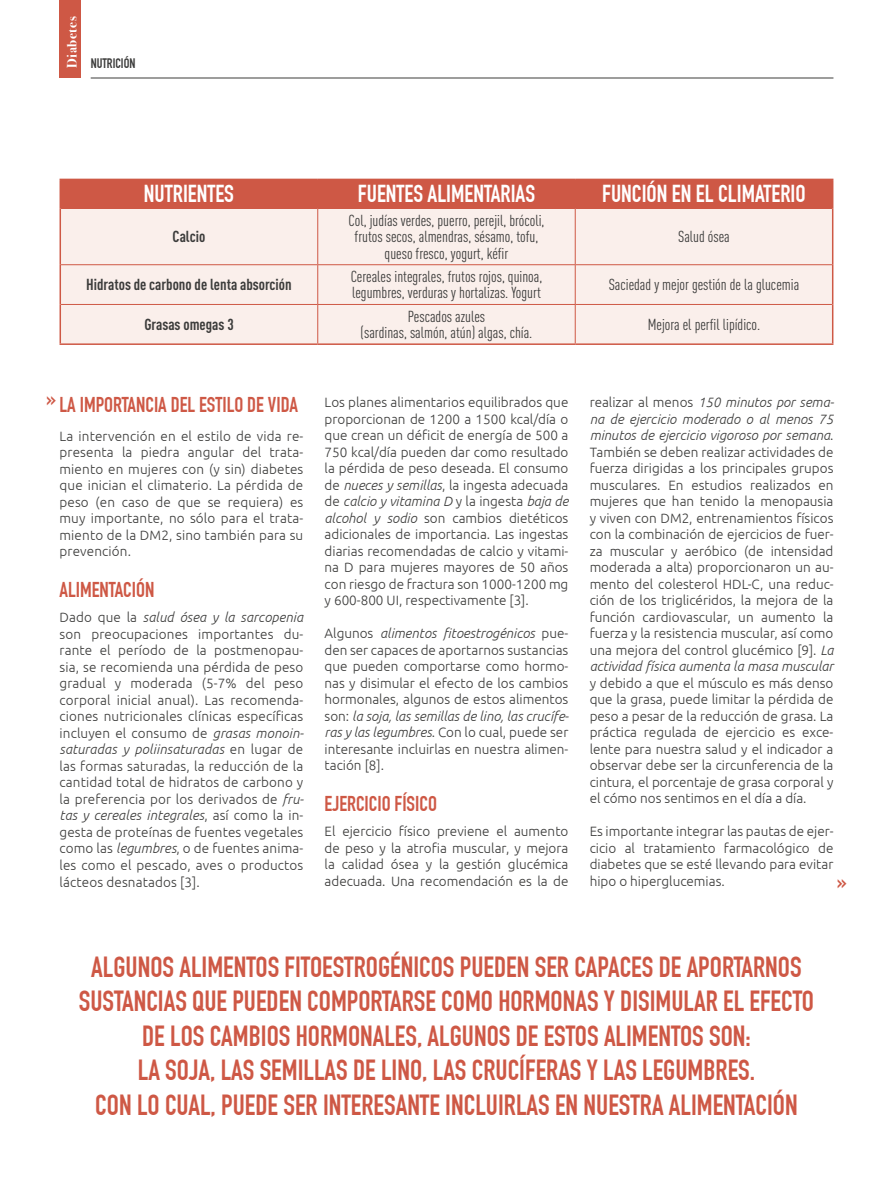
<style>
.page{position:relative;width:893px;height:1191px;background:#fff}
.page>*{position:absolute;margin:0;border:0;box-sizing:border-box;transform-origin:0 0}
.t1{font:28.5px/34.5px "DIN Engschrift Std";color:#ce5845;text-align:center}
.t2{font:24px "DIN Engschrift Std";color:#fff}
.t3{font:22.5px "DIN Engschrift Std";color:#ce5845}
.t4{font:21px "DIN Engschrift Std";color:#ce5845}
.t5{font:condensed 15.75px/16.5px "DIN Pro";color:#3c3c3b;text-align:center}
.t6{font:700 condensed 15.75px "DIN Pro";color:#3c3c3b}
.t7{font:300 13.5px/16.5px "Ubuntu";color:#3c3c3b;text-align:justify}
.t8{font:13.5px "DIN Engschrift Std";color:#3c3c3b}
.t9{font:700 13.5px "Bodoni Svty Two ITCTT";letter-spacing:.04em;color:#fff}
.s1{font-style:italic}
</style>
<div class="page">
<hr style="left:91px;top:78px;width:742px;height:1px;background:#3c3c3b">
<div style="left:60px;top:0;width:21px;height:78px;background:#ce5845"></div>
<div style="left:61px;top:209px;width:771px;height:134px;background:#faefeb"></div>
<hr style="left:60px;top:208px;width:1px;height:57px;background:#ce5845">
<hr style="left:832px;top:208px;width:1px;height:57px;background:#ce5845">
<hr style="left:60px;top:265px;width:1px;height:39px;background:#ce5845">
<hr style="left:832px;top:265px;width:1px;height:39px;background:#ce5845">
<hr style="left:60px;top:304px;width:1px;height:39px;background:#ce5845">
<hr style="left:832px;top:304px;width:1px;height:39px;background:#ce5845">
<hr style="left:60px;top:343px;width:258px;height:2px;background:#ce5845">
<hr style="left:318px;top:343px;width:257px;height:2px;background:#ce5845">
<hr style="left:575px;top:343px;width:258px;height:2px;background:#ce5845">
<div style="left:60px;top:179px;width:773px;height:29px;background:#ce5845"></div>
<hr style="left:61px;top:208px;width:257px;height:1px;background:#ce5845">
<hr style="left:318px;top:208px;width:257px;height:1px;background:#ce5845">
<hr style="left:317px;top:209px;width:1px;height:55px;background:#ce5845">
<hr style="left:575px;top:208px;width:257px;height:1px;background:#ce5845">
<hr style="left:575px;top:209px;width:1px;height:55px;background:#ce5845">
<hr style="left:61px;top:264px;width:257px;height:1px;background:#ce5845">
<hr style="left:318px;top:264px;width:257px;height:1px;background:#ce5845">
<hr style="left:317px;top:265px;width:1px;height:39px;background:#ce5845">
<hr style="left:575px;top:264px;width:257px;height:1px;background:#ce5845">
<hr style="left:575px;top:265px;width:1px;height:39px;background:#ce5845">
<hr style="left:61px;top:304px;width:257px;height:1px;background:#ce5845">
<hr style="left:318px;top:304px;width:257px;height:1px;background:#ce5845">
<hr style="left:317px;top:305px;width:1px;height:38px;background:#ce5845">
<hr style="left:575px;top:304px;width:257px;height:1px;background:#ce5845">
<hr style="left:575px;top:305px;width:1px;height:38px;background:#ce5845">
<p class="t9" style="left:61px;top:68px;width:53px;rotate:-90deg">Diabetes</p>
<p class="t8" style="left:91px;top:55px;width:46px">NUTRICIÓN</p>
<h2 class="t2" style="left:144px;top:180px;width:92px">NUTRIENTES</h2>
<h2 class="t2" style="left:358px;top:180px;width:179px">FUENTES ALIMENTARIAS</h2>
<h2 class="t2" style="left:602px;top:180px;width:205px">FUNCIÓN EN EL CLIMATERIO</h2>
<p class="t6" style="left:173px;top:225px;width:34px">Calcio</p>
<p class="t5" style="left:349px;top:211px;width:197px">Col, judías verdes, puerro, perejil, brócoli, frutos secos, almendras, sésamo, tofu, queso fresco, yogurt, kéfir</p>
<p class="t5" style="left:678px;top:227px;width:53px">Salud ósea</p>
<p class="t6" style="left:86px;top:273px;width:207px">Hidratos de carbono de lenta absorción</p>
<p class="t5" style="left:351px;top:267px;width:193px;text-align:left">Cereales integrales, frutos rojos, quinoa, legumbres, verduras y hortalizas. Yogurt</p>
<p class="t5" style="left:609px;top:275px;width:192px">Saciedad y mejor gestión de la glucemia</p>
<p class="t6" style="left:144px;top:312px;width:91px">Grasas omegas 3</p>
<p class="t5" style="left:361px;top:307px;width:173px">Pescados azules<br>(sardinas, salmón, atún) algas, chía.</p>
<p class="t5" style="left:648px;top:315px;width:114px">Mejora el perfil lipídico.</p>
<h3 class="t4" style="left:60px;top:392px;width:240px">LA IMPORTANCIA DEL ESTILO DE VIDA</h3>
<p class="t7" style="left:60px;top:427px;width:245px">La intervención en el estilo de vida re&shy;presenta la piedra angular del trata&shy;miento en mujeres con (y sin) diabetes que inician el climaterio. La pérdida de peso (en caso de que se requiera) es muy importante, no sólo para el trata&shy;miento de la DM2, sino también para su prevención.</p>
<h3 class="t4" style="left:60px;top:578px;width:96px">ALIMENTACIÓN</h3>
<p class="t7" style="left:60px;top:609px;width:246px">Dado que la <span class="s1">salud ósea y la sarcopenia </span>son preocupaciones importantes du&shy;rante el período de la postmenopau&shy;sia, se recomienda una pérdida de peso gradual y moderada (5-7% del peso corporal inicial anual). Las recomenda&shy;ciones nutricionales clínicas específicas incluyen el consumo de <span class="s1">grasas monoin&shy;saturadas y poliinsaturadas</span> en lugar de las formas saturadas, la reducción de la cantidad total de hidratos de carbono y la preferencia por los derivados de <span class="s1">fru&shy;tas y cereales integrales</span>, así como la in&shy;gesta de proteínas de fuentes vegetales como las <span class="s1">legumbres</span>, o de fuentes anima&shy;les como el pescado, aves o productos lácteos desnatados [3].</p>
<h3 class="t3" style="left:46px;top:386px;width:11px">»</h3>
<p class="t7" style="left:325px;top:394px;width:245px">Los planes alimentarios equilibrados que proporcionan de 1200 a 1500 kcal/día o que crean un déficit de energía de 500 a 750 kcal/día pueden dar como resultado la pérdida de peso deseada. El consumo de <span class="s1">nueces y semillas</span>, la ingesta adecuada de <span class="s1">calcio y vitamina D</span> y la ingesta <span class="s1">baja de alcohol y sodio</span> son cambios dietéticos adicionales de importancia. Las ingestas diarias recomendadas de calcio y vitami&shy;na D para mujeres mayores de 50 años con riesgo de fractura son 1000-1200 mg y 600-800 UI, respectivamente [3].</p>
<p class="t7" style="left:325px;top:624px;width:246px">Algunos <span class="s1">alimentos fitoestrogénicos</span> pue&shy;den ser capaces de aportarnos sustancias que pueden comportarse como hormo&shy;nas y disimular el efecto de los cambios hormonales, algunos de estos alimentos son: <span class="s1">la soja, las semillas de lino, las crucífe&shy;ras y las legumbres</span>. Con lo cual, puede ser interesante incluirlas en nuestra alimen&shy;tación [8].</p>
<h3 class="t4" style="left:325px;top:791px;width:114px">EJERCICIO FÍSICO</h3>
<p class="t7" style="left:325px;top:823px;width:245px">El ejercicio físico previene el aumento de peso y la atrofia muscular, y mejora la calidad ósea y la gestión glucémica adecuada. Una recomendación es la de</p>
<p class="t7" style="left:590px;top:394px;width:246px">realizar al menos <span class="s1">150 minutos por sema&shy;na de ejercicio moderado o al menos 75 minutos de ejercicio vigoroso por semana</span>.<br>También se deben realizar actividades de fuerza dirigidas a los principales grupos musculares. En estudios realizados en mujeres que han tenido la menopausia y viven con DM2, entrenamientos físicos con la combinación de ejercicios de fuer&shy;za muscular y aeróbico (de intensidad moderada a alta) proporcionaron un au&shy;mento del colesterol HDL-C, una reduc&shy;ción de los triglicéridos, la mejora de la función cardiovascular, un aumento la fuerza y la resistencia muscular, así como una mejora del control glucémico [9]. <span class="s1">La actividad física aumenta la masa muscular</span></p>
<p class="t7" style="left:590px;top:674px;width:245px">y debido a que el músculo es más denso que la grasa, puede limitar la pérdida de peso a pesar de la reducción de grasa. La práctica regulada de ejercicio es exce&shy;lente para nuestra salud y el indicador a observar debe ser la circunferencia de la cintura, el porcentaje de grasa corporal y el cómo nos sentimos en el día a día.</p>
<p class="t7" style="left:590px;top:822px;width:245px">Es importante integrar las pautas de ejer&shy;cicio al tratamiento farmacológico de diabetes que se esté llevando para evitar hipo o hiperglucemias.</p>
<h3 class="t3" style="left:837px;top:869px;width:11px">»</h3>
<p class="t1" style="left:79px;top:949px;width:737px">ALGUNOS ALIMENTOS FITOESTROGÉNICOS PUEDEN SER CAPACES DE APORTARNOS SUSTANCIAS QUE PUEDEN COMPORTARSE COMO HORMONAS Y DISIMULAR EL EFECTO DE LOS CAMBIOS HORMONALES, ALGUNOS DE ESTOS ALIMENTOS SON:<br>LA SOJA, LAS SEMILLAS DE LINO, LAS CRUCÍFERAS Y LAS LEGUMBRES.<br>CON LO CUAL, PUEDE SER INTERESANTE INCLUIRLAS EN NUESTRA ALIMENTACIÓN</p>
</div>
